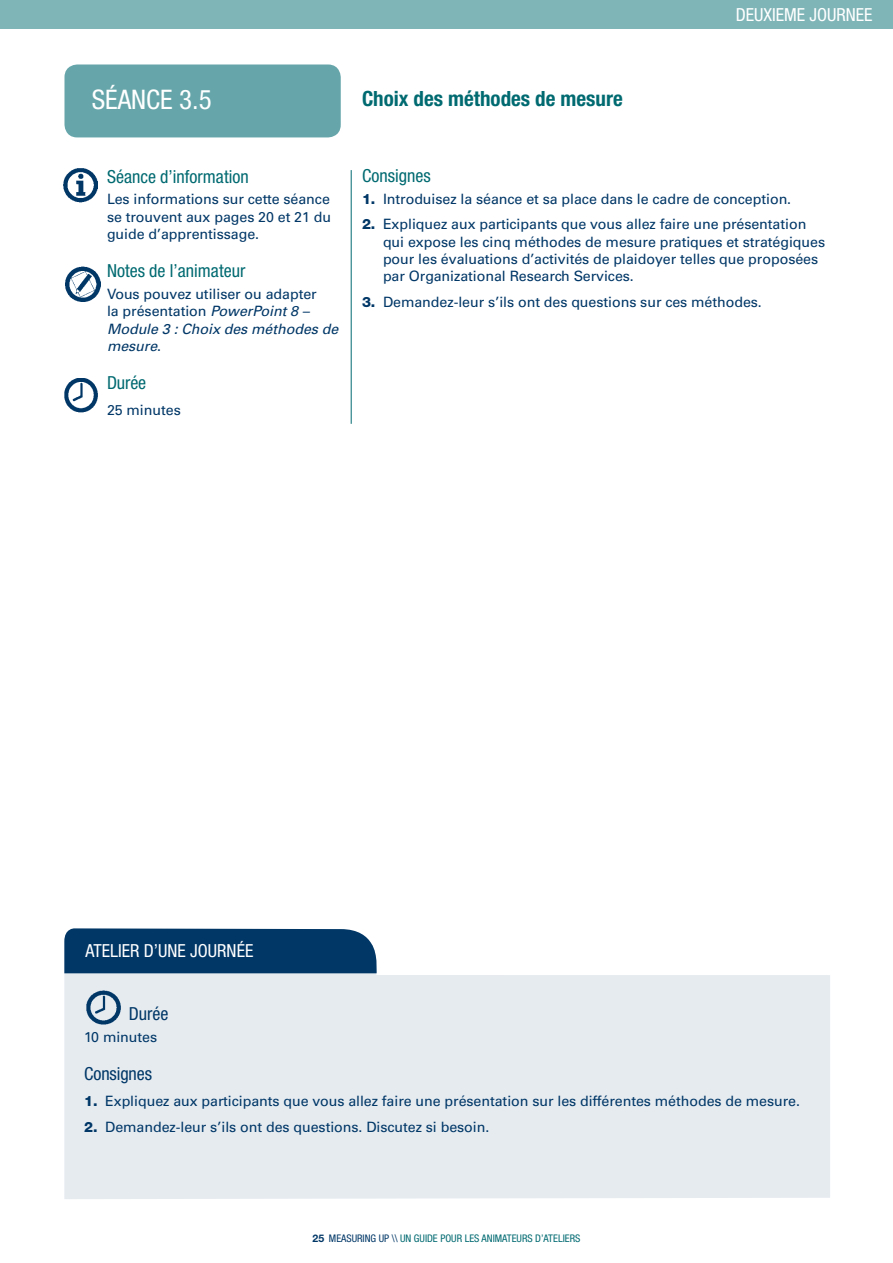
<style>
.page{position:relative;width:893px;height:1263px;background:#fff}
.page>*{position:absolute;margin:0;border:0;box-sizing:border-box;transform-origin:0 0}
.t1{font:condensed 27px "Helvetica Neue";color:#fff}
.t2{font:700 condensed 21px "Helvetica Neue";color:#006a71}
.t3{font:condensed 18px "Helvetica Neue";color:#006a71}
.t4{font:condensed 18px "Helvetica Neue";color:#fff}
.t5{font:condensed 18px "Helvetica Neue";letter-spacing:-.005em;color:#003767}
.t6{font:14.25px/17.2px "Univers";letter-spacing:-.005em;color:#003767;text-align:justify}
.t7{font:italic 14.25px/17.2px "Univers";letter-spacing:-.005em;color:#003767}
.t8{font:condensed 10.5px "Helvetica Neue";color:#006a71}
.s1{font-style:normal}
.s2{font-family:"Helvetica Neue";font-weight:800}
.s3{font-weight:700;font-stretch:normal;color:#003767}
.s4{color:#003767}
</style>
<div class="page">
<div style="left:0;top:0;width:893px;height:28px;background:#80b5b8"></div>
<hr style="left:351px;top:170px;width:1px;height:254px;background:#006a71">
<div style="left:64px;top:64px;width:277px;height:73px;background:#66a6aa;border-radius:13px"></div>
<img style="left:63px;top:168px;width:34px;height:35px">
<img style="left:64px;top:378px;width:34px;height:35px">
<img style="left:66px;top:266px;width:34px;height:35px">
<div style="left:64px;top:973px;width:766px;height:226px;background:#e6ebf0"></div>
<div style="left:64px;top:928px;width:313px;height:45px;background:#003767"></div>
<img style="left:87px;top:990px;width:34px;height:38px">
<h1 class="t1" style="left:92px;top:84px;width:121px">SÉANCE 3.5</h1>
<h2 class="t2" style="left:362px;top:85px;width:262px">Choix des méthodes de mesure</h2>
<p class="t4" style="left:736px;top:4px;width:138px">DEUXIEME JOURNEE</p>
<p class="t3" style="left:107px;top:166px;width:143px">Séance d’information</p>
<p class="t6" style="left:107px;top:191px;width:226px">Les informations sur cette séance se trouvent aux pages 20 et 21 du guide d’apprentissage.</p>
<p class="t3" style="left:107px;top:261px;width:140px">Notes de l’animateur</p>
<p class="t7" style="left:107px;top:285px;width:233px"><span class="s1">Vous pouvez utiliser ou adapter<br>la présentation</span> PowerPoint 8 –<br>Module 3 : Choix des méthodes de mesure<span class="s1">.</span></p>
<p class="t3" style="left:107px;top:373px;width:41px">Durée</p>
<p class="t6" style="left:107px;top:401px;width:75px">25 minutes</p>
<p class="t3" style="left:362px;top:165px;width:70px">Consignes</p>
<p class="t6" style="left:362px;top:190px;width:431px"><span class="s2">1.</span> Introduisez la séance et sa place dans le cadre de conception.</p>
<p class="t6" style="left:383px;top:216px;width:444px;text-align:left;text-indent:-21px"><span class="s2">2.</span> Expliquez aux participants que vous allez faire une présentation qui expose les cinq méthodes de mesure pratiques et stratégiques pour les évaluations d’activités de plaidoyer telles que proposées par Organizational Research Services.</p>
<p class="t6" style="left:362px;top:293px;width:401px"><span class="s2">3.</span> Demandez-leur s’ils ont des questions sur ces méthodes.</p>
<p class="t4" style="left:86px;top:940px;width:83px">Atelier d’une</p>
<p class="t4" style="left:190px;top:940px;width:63px">journée</p>
<p class="t5" style="left:129px;top:1003px;width:41px">Durée</p>
<p class="t6" style="left:84px;top:1028px;width:75px">10 minutes</p>
<p class="t5" style="left:84px;top:1063px;width:69px">Consignes</p>
<p class="t6" style="left:84px;top:1092px;width:717px"><span class="s2">1.</span> Expliquez aux participants que vous allez faire une présentation sur les différentes méthodes de mesure.</p>
<p class="t6" style="left:84px;top:1118px;width:407px"><span class="s2">2.</span> Demandez-leur s’ils ont des questions. Discutez si besoin.</p>
<p class="t8" style="left:313px;top:1232px;width:176px"><span class="s3">25</span> <span class="s4">MEASURING UP \\</span> Un guide pour les anima</p>
<p class="t8" style="left:507px;top:1232px;width:11px">teurs</p>
<p class="t8" style="left:535px;top:1232px;width:33px">d’ateliers</p>
</div>
